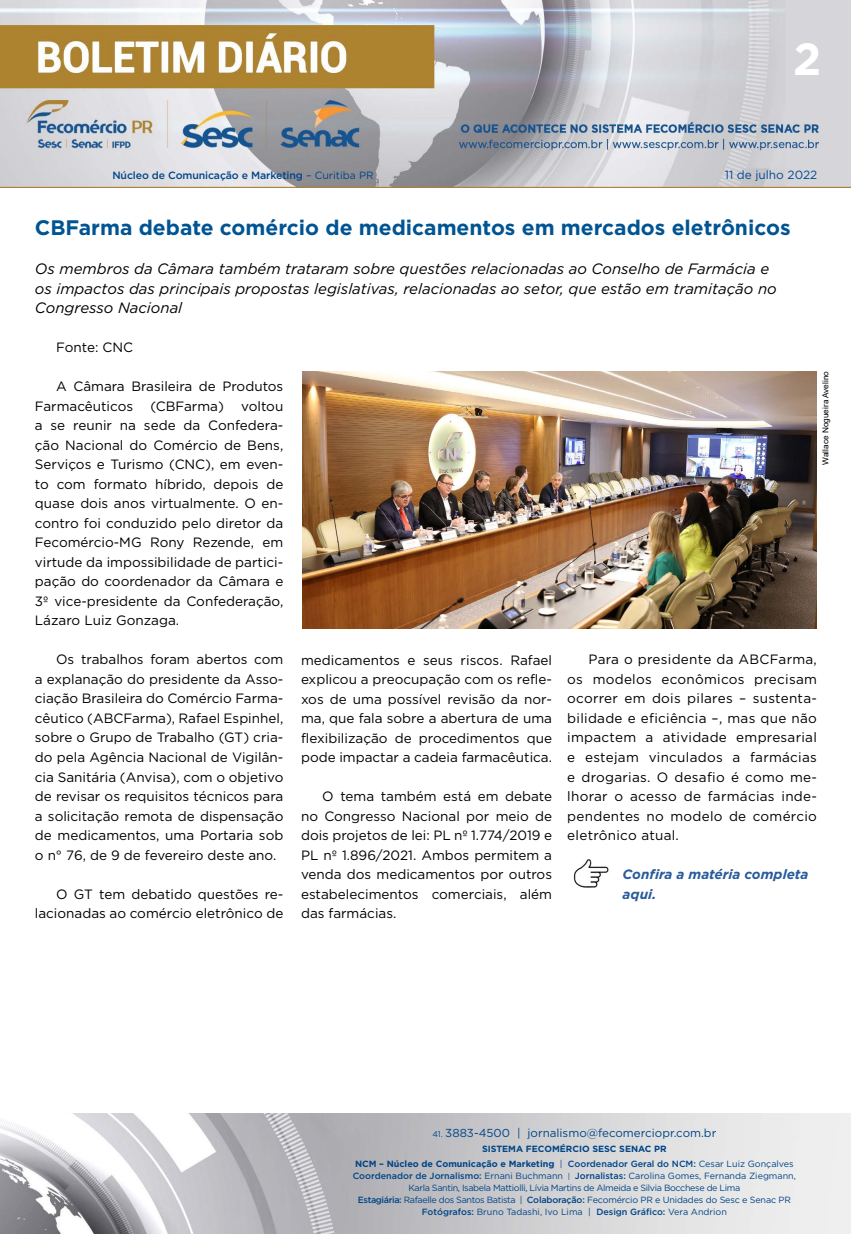
<style>
.page{position:relative;width:851px;height:1234px;background:#fff}
.page>*{position:absolute;margin:0;border:0;box-sizing:border-box;transform-origin:0 0}
.t1{font:700 45px "Gotham";color:#fff}
.t2{font:700 21px "Gotham";color:#005493}
.t3{font:italic 15px/19.5px "Gotham";color:#000}
.t4{font:13.5px/19.5px "Gotham";color:#000;text-align:justify}
.t5{font:italic 700 13.5px/19.5px "Gotham";color:#275b9b}
.t6{font:11.85px "Gotham";color:#004a93}
.t7{font:11.55px "Gotham";color:#004587}
.t8{font:500 10.5px "Gotham";letter-spacing:-.01em;color:#004587}
.t9{font:9px/12px "Gotham";letter-spacing:-.03em;color:#004587;text-align:center}
.t10{font:700 9px/15px "Gotham";color:#004587;text-align:center}
.t11{font:8.25px "Arial";color:#000}
.s1{font-weight:400}
.s2{font-size:8.25px}
.s3{font-weight:500}
.s4{font-size:7.65px}
</style>
<div class="page">
<img style="left:0;top:0;width:850px;height:188px">
<img style="left:0;top:1113px;width:850px;height:120px">
<img style="left:573px;top:859px;width:35px;height:28px">
<img style="left:302px;top:372px;width:514px;height:256px">
<h1 class="t1" style="left:793px;top:29px;width:30px">2</h1>
<p class="t8" style="left:112px;top:168px;width:263px">Núcleo de Comunicação e Marketing <span class="s1">– Curitiba PR</span></p>
<p class="t6" style="left:724px;top:167px;width:94px">11 de julho 2022</p>
<h2 class="t2" style="left:35px;top:214px;width:757px">CBFarma debate comércio de medicamentos em mercados eletrônicos</h2>
<p class="t3" style="left:35px;top:259px;width:743px">Os membros da Câmara também trataram sobre questões relacionadas ao Conselho de Farmácia e os impactos das principais propostas legislativas, relacionadas ao setor, que estão em tramitação no<br>Congresso Nacional</p>
<p class="t4" style="left:56px;top:337px;width:79px">Fonte: CNC</p>
<p class="t4" style="left:35px;top:376px;width:250px;text-indent:21px">A Câmara Brasileira de Produtos<br>Farmacêuticos</p>
<p class="t4" style="left:35px;top:396px;width:250px;text-indent:206px">voltou a se reunir na sede da Confedera&shy;ção Nacional do Comércio de Bens, Serviços e Turismo (CNC), em even&shy;to com formato híbrido, depois de quase dois anos virtualmente. O en&shy;contro foi conduzido pelo diretor da Fecomércio-MG Rony Rezende, em virtude da impossibilidade de partici&shy;pação do coordenador da Câmara e 3º vice-presidente da Confederação, Lázaro Luiz Gonzaga.</p>
<p class="t4" style="left:35px;top:649px;width:250px;text-indent:21px">Os trabalhos foram abertos com a explanação do presidente da Asso&shy;ciação Brasileira do Comércio Farma&shy;cêutico (ABCFarma), Rafael Espinhel, sobre o Grupo de Trabalho (GT) cria&shy;do pela Agência Nacional de Vigilân&shy;cia Sanitária (Anvisa), com o objetivo de revisar os requisitos técnicos para a solicitação remota de dispensação de medicamentos, uma Portaria sob o n° 76, de 9 de fevereiro deste ano.</p>
<p class="t4" style="left:35px;top:883px;width:250px;text-align:right">O GT tem debatido questões re&shy;lacionadas ao comércio eletrônico de</p>
<p class="t4" style="left:150px;top:396px;width:75px">(CBFarma)</p>
<p class="t11" style="left:819px;top:464px;width:95px;rotate:-90deg">Wallace Nogueira Avelino</p>
<p class="t4" style="left:301px;top:649px;width:252px">medicamentos e seus riscos. Rafael explicou a preocupação com os refle&shy;xos de uma possível revisão da nor&shy;ma, que fala sobre a abertura de uma flexibilização de procedimentos que pode impactar a cadeia farmacêutica.</p>
<p class="t4" style="left:301px;top:786px;width:252px;text-indent:21px">O tema também está em debate no Congresso Nacional por meio de dois projetos de lei: PL nº 1.774/2019 e PL nº 1.896/2021. Ambos permitem a venda dos medicamentos por outros estabelecimentos comerciais, além das farmácias.</p>
<p class="t4" style="left:567px;top:649px;width:251px;text-indent:21px">Para o presidente da ABCFarma, os modelos econômicos precisam ocorrer em dois pilares – sustenta&shy;bilidade e eficiência –, mas que não impactem a atividade empresarial e estejam vinculados a farmácias e drogarias. O desafio é como me&shy;lhorar o acesso de farmácias inde&shy;pendentes no modelo de comércio eletrônico atual.</p>
<p class="t5" style="left:622px;top:864px;width:187px">Confira a matéria completa aqui.</p>
<p class="t7" style="left:432px;top:1125px;width:285px"><span class="s2">41.</span> 3883-4500 | jornalismo@fecomerciopr.com.br</p>
<p class="t10" style="left:355px;top:1141px;width:440px">SISTEMA FECOMÉRCIO SESC SENAC PR<br>NCM – Núcleo de Comunicação e Marketing <span class="s1">|</span> <span class="s3">Coordenador Geral do NCM:</span> <span class="s1">Cesar Luiz Gonçalves</span></p>
<p class="t9" style="left:353px;top:1169px;width:444px"><span class="s3">Coordenador de Jornalismo:</span> Ernani Buchmann <span class="s4">|</span> <span class="s3">Jornalistas:</span> Carolina Gomes, Fernanda Ziegmann, Karla Santin, Isabela Mattiolli, Lívia Martins de Almeida e Silvia Bocchese de Lima<br><span class="s3">Estagiária:</span> Rafaelle dos Santos Batista | <span class="s3">Colaboração:</span> Fecomércio PR e Unidades do Sesc e Senac PR <span class="s3">Fotógrafos:</span> Bruno Tadashi, Ivo Lima | <span class="s3">Design Gráfico:</span> Vera Andrion</p>
</div>
